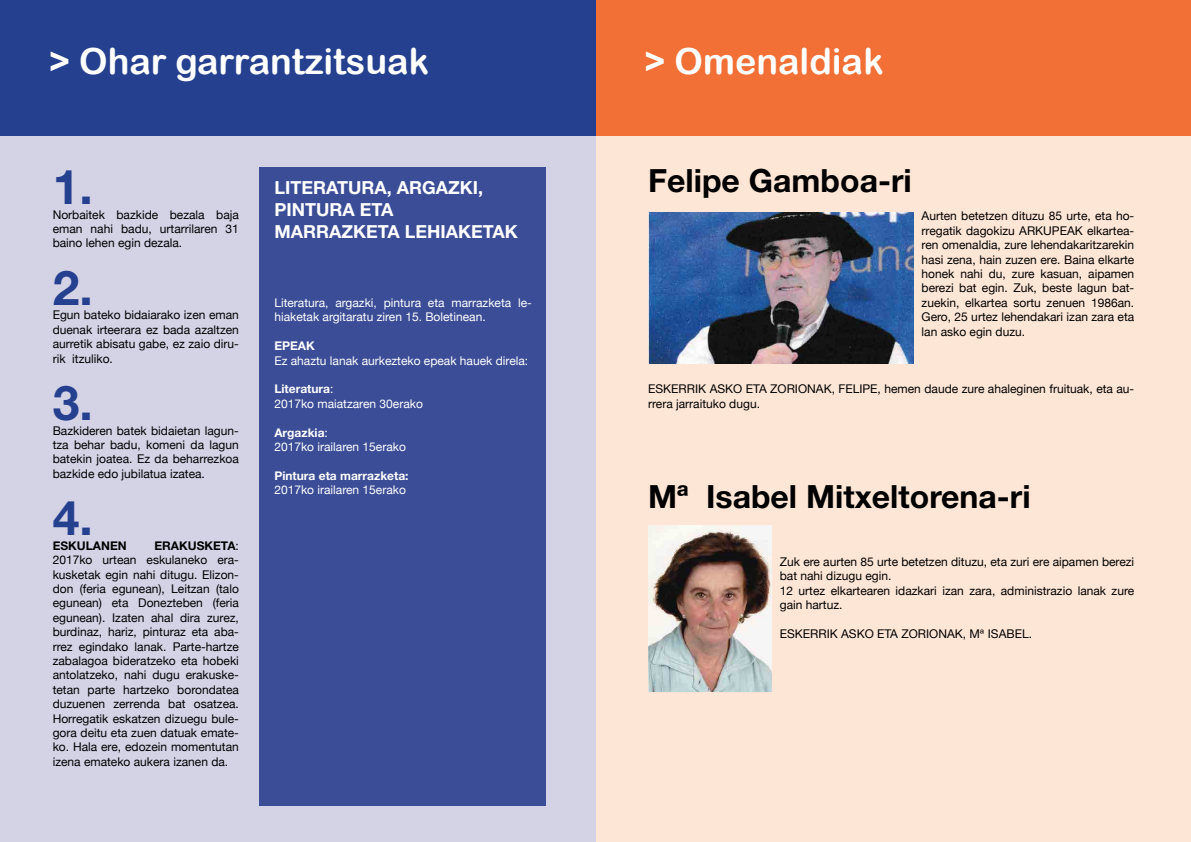
<style>
.page{position:relative;width:1191px;height:842px;background:#fff}
.page>*{position:absolute;margin:0;border:0;box-sizing:border-box;transform-origin:0 0}
.t1{font:700 48px "Helvetica Neue";color:#25408f}
.t2{font:36px "Arial Rounded MT Bold";color:#fff}
.t3{font:700 32px "Helvetica Neue";color:#000}
.t4{font:700 18px/21.6px "Helvetica Neue";color:#fff}
.t5{font:12px/14.4px "Helvetica Neue";color:#000;text-align:justify}
.t6{font:12px/14.4px "Helvetica Neue";color:#fff}
.t7{font:700 12px "Helvetica Neue";color:#fff}
.t8{font:700 12px "Helvetica Neue";color:#000}
.s1{font-weight:700}
</style>
<div class="page">
<div style="left:595px;top:97px;width:596px;height:745px;background:#fee6d6"></div>
<div style="left:595px;top:0;width:596px;height:135px;background:#f26f35"></div>
<div style="left:0;top:97px;width:595px;height:745px;background:#d4d3e6"></div>
<div style="left:259px;top:167px;width:286px;height:639px;background:#3b4d96"></div>
<div style="left:0;top:0;width:595px;height:135px;background:#25408f"></div>
<img style="left:648px;top:213px;width:265px;height:151px">
<img style="left:648px;top:526px;width:123px;height:165px">
<h2 class="t2" style="left:49px;top:40px;width:381px">&gt; Ohar garrantzitsuak</h2>
<h1 class="t1" style="left:53px;top:157px;width:42px">1.</h1>
<p class="t5" style="left:53px;top:207px;width:188px">Norbaitek bazkide bezala baja eman nahi badu, urtarrilaren 31 baino lehen egin dezala.</p>
<h1 class="t1" style="left:53px;top:258px;width:42px">2.</h1>
<p class="t5" style="left:53px;top:308px;width:188px">Egun bateko bidaiarako izen eman duenak irteerara ez bada azaltzen aurretik abisatu gabe, ez zaio diru&shy;rik itzuliko.</p>
<h1 class="t1" style="left:53px;top:373px;width:42px">3.</h1>
<p class="t5" style="left:53px;top:423px;width:188px">Bazkideren batek bidaietan lagun&shy;tza behar badu, komeni da lagun batekin joatea. Ez da beharrezkoa bazkide edo jubilatua izatea.</p>
<h1 class="t1" style="left:53px;top:488px;width:42px">4.</h1>
<p class="t8" style="left:53px;top:538px;width:76px">ESKULANEN</p>
<p class="t5" style="left:53px;top:538px;width:188px;text-indent:102px"><span class="s1">ERAKUSKETA</span>:<br>2017ko urtean eskulaneko era&shy;kusketak egin nahi ditugu. Elizon&shy;don (feria egunean), Leitzan (talo egunean) eta Donezteben (feria egunean). Izaten ahal dira zurez, burdinaz, hariz, pinturaz eta aba&shy;rrez egindako lanak. Parte-hartze zabalagoa bideratzeko eta hobeki antolatzeko, nahi dugu erakuske&shy;tetan parte hartzeko borondatea duzuenen zerrenda bat osatzea.<br>Horregatik eskatzen dizuegu bule&shy;gora deitu eta zuen datuak emate&shy;ko. Hala ere, edozein momentutan izena emateko aukera izanen da.</p>
<h3 class="t4" style="left:274px;top:177px;width:245px">LITERATURA, ARGAZKI,<br>PINTURA ETA<br>MARRAZKETA LEHIAKETAK</h3>
<p class="t6" style="left:274px;top:295px;width:259px">Literatura, argazki, pintura eta marrazketa le&shy;hiaketak argitaratu ziren 15. Boletinean.</p>
<p class="t7" style="left:274px;top:338px;width:42px">EPEAK</p>
<p class="t6" style="left:274px;top:353px;width:255px">Ez ahaztu lanak aurkezteko epeak hauek direla:</p>
<p class="t6" style="left:274px;top:382px;width:150px"><span class="s1">Literatura</span>:<br>2017ko maiatzaren 30erako</p>
<p class="t6" style="left:274px;top:425px;width:133px"><span class="s1">Argazkia</span>:<br>2017ko irailaren 15erako</p>
<p class="t7" style="left:274px;top:468px;width:136px">Pintura eta marrazketa:</p>
<p class="t6" style="left:274px;top:483px;width:133px">2017ko irailaren 15erako</p>
<h2 class="t2" style="left:644px;top:40px;width:240px">&gt; Omenaldiak</h2>
<h3 class="t3" style="left:648px;top:160px;width:265px">Felipe Gamboa-ri</h3>
<p class="t5" style="left:921px;top:209px;width:214px">Aurten betetzen dituzu 85 urte, eta ho&shy;rregatik dagokizu ARKUPEAK elkartea&shy;ren omenaldia, zure lehendakaritzarekin hasi zena, hain zuzen ere. Baina elkarte honek nahi du, zure kasuan, aipamen berezi bat egin. Zuk, beste lagun bat&shy;zuekin, elkartea sortu zenuen 1986an.<br>Gero, 25 urtez lehendakari izan zara eta lan asko egin duzu.</p>
<p class="t5" style="left:648px;top:382px;width:487px">ESKERRIK ASKO ETA ZORIONAK, FELIPE, hemen daude zure ahaleginen fruituak, eta au&shy;rrera jarraituko dugu.</p>
<h3 class="t3" style="left:648px;top:477px;width:384px">Mª Isabel Mitxeltorena-ri</h3>
<p class="t5" style="left:780px;top:554px;width:356px;text-align:left">Zuk ere aurten 85 urte betetzen dituzu, eta zuri ere aipamen berezi bat nahi dizugu egin.<br>12 urtez elkartearen idazkari izan zara, administrazio lanak zure gain hartuz.</p>
<p class="t5" style="left:780px;top:626px;width:254px">ESKERRIK ASKO ETA ZORIONAK, Mª ISABEL.</p>
</div>
